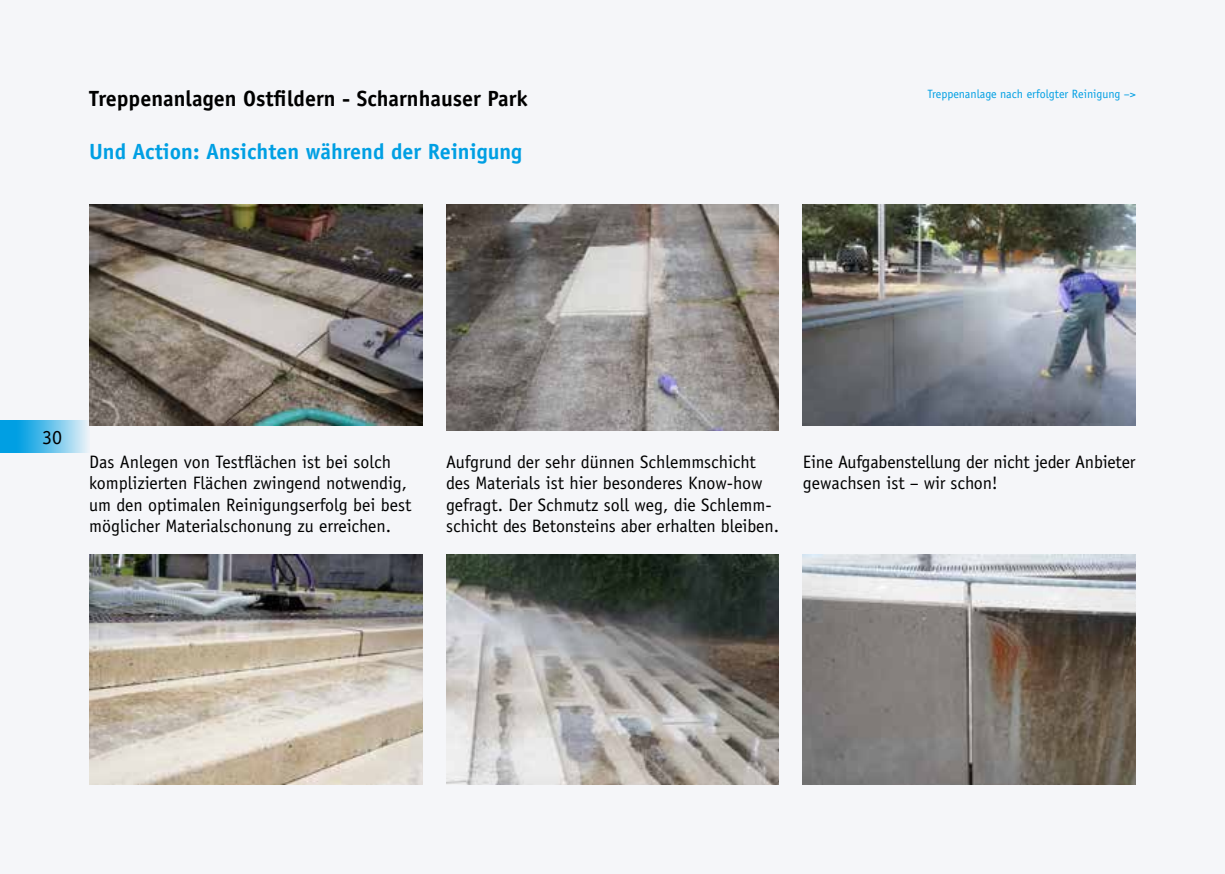
<style>
.page{position:relative;width:1225px;height:874px;background:#fff}
.page>*{position:absolute;margin:0;border:0;box-sizing:border-box;transform-origin:0 0}
.t1{font:700 22px "Officina Sans";color:#000}
.t2{font:700 22px "Officina Sans";color:#009fe3}
.t3{font:20px "Officina Sans";color:#000}
.t4{font:18px/21.6px "Officina Sans";color:#000}
.t5{font:12px "Officina Sans";color:#009fe3}
</style>
<div class="page">
<div style="left:0;top:0;width:1225px;height:873px;background:#f5f6f9"></div>
<div style="left:0;top:421px;width:89px;height:32px;background:linear-gradient(to right,#0090df,#dcedf6)"></div>
<img style="left:446px;top:204px;width:333px;height:226px">
<img style="left:803px;top:554px;width:333px;height:230px">
<img style="left:89px;top:204px;width:333px;height:221px">
<img style="left:803px;top:204px;width:333px;height:221px">
<img style="left:89px;top:554px;width:333px;height:230px">
<img style="left:446px;top:554px;width:333px;height:230px">
<p class="t1" style="left:89px;top:85px;width:440px">Treppenanlagen Ostfildern - Scharnhauser Park</p>
<p class="t2" style="left:89px;top:138px;width:435px">Und Action: Ansichten während der Reinigung</p>
<p class="t5" style="left:927px;top:87px;width:210px">Treppenanlage nach erfolgter Reinigung –&gt;</p>
<p class="t3" style="left:42px;top:425px;width:21px">30</p>
<p class="t4" style="left:89px;top:450px;width:324px">Das Anlegen von Testflächen ist bei solch komplizierten Flächen zwingend notwendig, um den optimalen Reinigungserfolg bei best möglicher Materialschonung zu erreichen.</p>
<p class="t4" style="left:446px;top:450px;width:334px">Aufgrund der sehr dünnen Schlemmschicht des Materials ist hier besonderes Know-how gefragt. Der Schmutz soll weg, die Schlemm&shy;schicht des Betonsteins aber erhalten bleiben.</p>
<p class="t4" style="left:803px;top:450px;width:334px">Eine Aufgabenstellung der nicht jeder Anbieter gewachsen ist – wir schon!</p>
</div>
